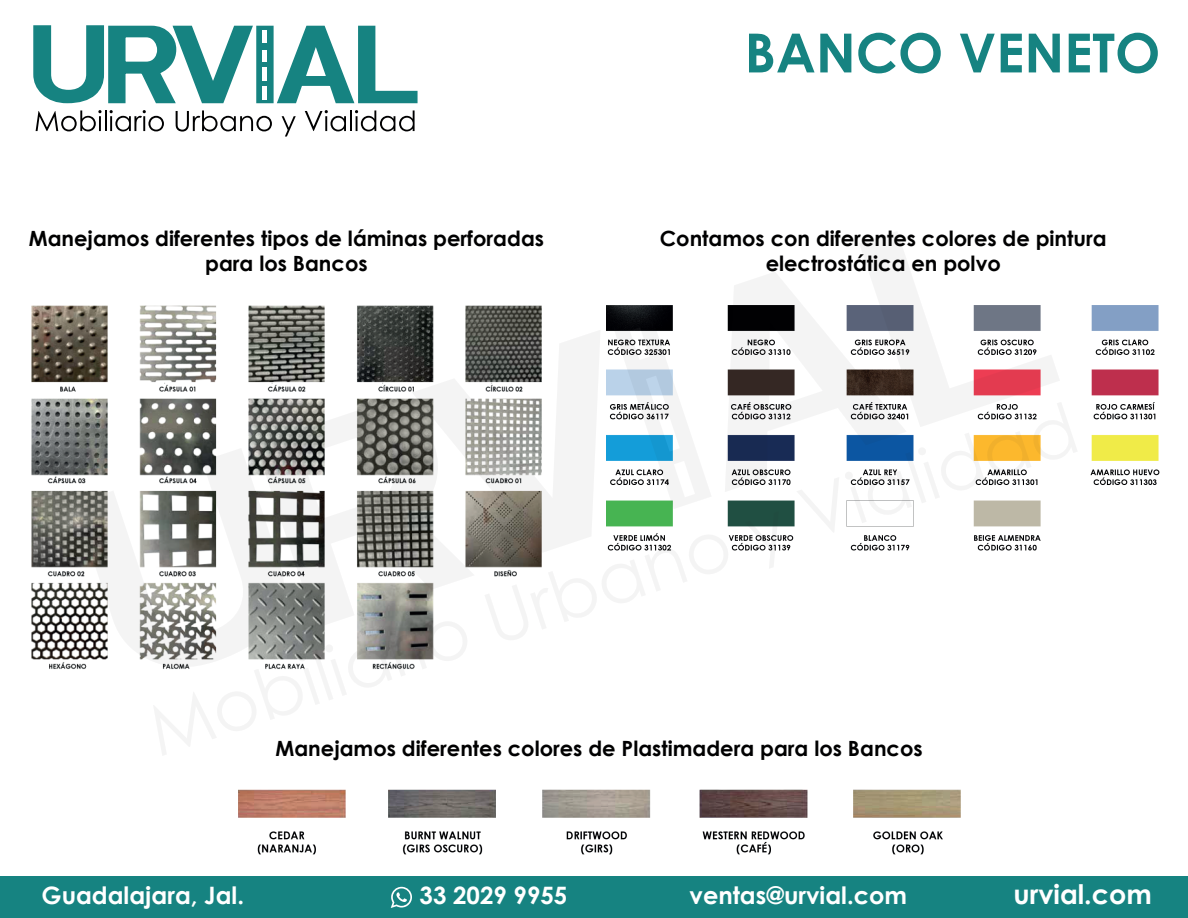
<style>
.page{position:relative;width:1188px;height:918px;background:#fff}
.page>*{position:absolute;margin:0;border:0;box-sizing:border-box;transform-origin:0 0}
.t1{font:700 54px "Century Gothic";color:#168381}
.t2{font:700 27px "Century Gothic";color:#fff}
.t3{font:700 24px "Century Gothic";color:#fff}
.t4{font:700 21px/25.2px "Century Gothic";color:#000001;text-align:center}
</style>
<div class="page">
<div style="left:0;top:876px;width:1188px;height:42px;background:#168381"></div>
<svg style="left:391px;top:887px;width:21px;height:21px"></svg>
<svg style="left:33px;top:25px;width:220px;height:79px"></svg>
<div style="left:256px;top:26px;width:18px;height:77px;background:#168381;border:2px solid #168381"></div>
<svg style="left:277px;top:25px;width:141px;height:79px"></svg>
<div style="left:262px;top:31px;width:5px;height:12px;background:#fff"></div>
<svg style="left:36px;top:110px;width:66px;height:21px"></svg>
<hr style="left:105px;top:110px;width:2px;height:21px;background:#000001">
<svg style="left:110px;top:110px;width:54px;height:21px"></svg>
<svg style="left:176px;top:110px;width:96px;height:22px"></svg>
<svg style="left:282px;top:116px;width:14px;height:20px"></svg>
<svg style="left:305px;top:110px;width:41px;height:21px"></svg>
<hr style="left:350px;top:110px;width:2px;height:21px;background:#000001">
<svg style="left:355px;top:110px;width:60px;height:21px"></svg>
<div style="left:262px;top:51px;width:5px;height:11px;background:#fff"></div>
<div style="left:262px;top:67px;width:5px;height:13px;background:#fff"></div>
<div style="left:262px;top:86px;width:5px;height:13px;background:#fff"></div>
<img style="left:31px;top:305px;width:122px;height:364px">
<img style="left:1090px;top:305px;width:70px;height:180px">
<svg style="left:74px;top:448px;width:79px;height:221px"></svg>
<svg style="left:153px;top:232px;width:924px;height:523px"></svg>
<img style="left:238px;top:789px;width:723px;height:66px">
<p class="t4" style="left:29px;top:225px;width:517px">Manejamos diferentes tipos de láminas perforadas para los Bancos</p>
<h1 class="t1" style="left:745px;top:12px;width:417px">BANCO VENETO</h1>
<p class="t4" style="left:660px;top:225px;width:448px">Contamos con diferentes colores de pintura electrostática en polvo</p>
<p class="t4" style="left:276px;top:735px;width:649px">Manejamos diferentes colores de Plastimadera para los Bancos</p>
<p class="t3" style="left:42px;top:878px;width:204px">Guadalajara, Jal.</p>
<p class="t3" style="left:420px;top:878px;width:149px">33 2029 9955</p>
<p class="t3" style="left:690px;top:878px;width:219px">ventas@urvial.com</p>
<p class="t2" style="left:1014px;top:874px;width:140px">urvial.com</p>
</div>
